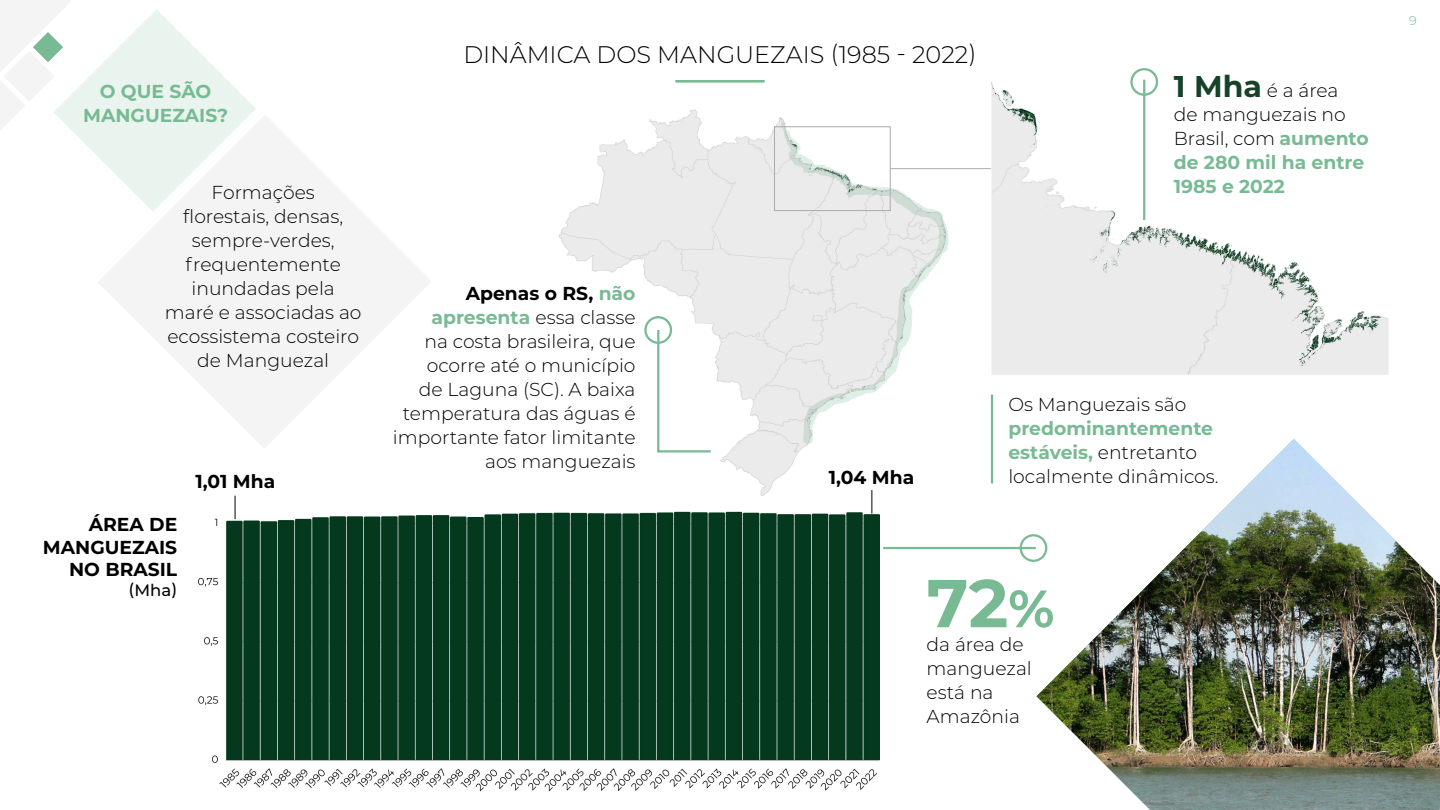
<style>
.page{position:relative;width:1440px;height:810px;background:#fff}
.page>*{position:absolute;margin:0;border:0;box-sizing:border-box;transform-origin:0 0}
.t1{font:700 67.5px "Montserrat";color:#78ba94}
.t2{font:300 24px "Montserrat";color:#000}
.t3{font:300 18.75px/24px "Montserrat";color:#000}
.t4{font:700 18.75px/24px "Montserrat";color:#78ba94}
.t5{font:700 18.75px/22.5px "Montserrat";color:#000;text-align:right}
.t6{font:500 16.5px "Montserrat";color:#000}
.t7{font:300 12.75px "Montserrat";color:#78ba94}
.s1{font-weight:700}
.s2{font-weight:700;color:#78ba94}
.s3{font-size:30px;color:#16422a}
.s4{font-weight:300;color:#000}
.s5{font-size:52.5px}
</style>
<div class="page">
<svg style="left:0;top:0;width:256px;height:156px"></svg>
<img style="left:559px;top:109px;width:249px;height:371px">
<svg style="left:779px;top:119px;width:170px;height:326px;fill:#ebebeb"></svg>
<img style="left:991px;top:68px;width:398px;height:307px">
<img style="left:198px;top:480px;width:682px;height:312px">
<div style="left:1130px;top:68px;width:28px;height:28px;border:2px solid #78ba94;border-radius:50%"></div>
<div style="left:644px;top:316px;width:28px;height:28px;border:2px solid #78ba94;border-radius:50%"></div>
<hr style="left:1143px;top:80px;width:2px;height:140px;background:#78ba94">
<hr style="left:991px;top:395px;width:2px;height:88px;background:#78ba94">
<svg style="left:656px;top:328px;width:57px;height:126px"></svg>
<div style="left:774px;top:126px;width:117px;height:85px;border:1px solid #ababab"></div>
<hr style="left:891px;top:168px;width:100px;height:1px;background:#ababab">
<svg style="left:235px;top:496px;width:1px;height:23px"></svg>
<svg style="left:871px;top:490px;width:1px;height:23px"></svg>
<hr style="left:676px;top:80px;width:88px;height:2px;background:#78ba94">
<svg style="left:98px;top:115px;width:333px;height:333px;fill:#f4f4f4"></svg>
<img style="left:1036px;top:439px;width:404px;height:371px">
<div style="left:1020px;top:534px;width:27px;height:28px;border:2px solid #78ba94;border-radius:50%"></div>
<hr style="left:883px;top:547px;width:153px;height:2px;background:#78ba94">
<p class="t4" style="left:83px;top:78px;width:146px;text-align:center">O QUE SÃO<br>MANGUEZAIS?</p>
<p class="t2" style="left:463px;top:38px;width:515px">DINÂMICA DOS MANGUEZAIS (1985 - 2022)</p>
<p class="t3" style="left:165px;top:179px;width:198px;text-align:center">Formações<br>florestais, densas, sempre-verdes, frequentemente inundadas pela maré e associadas ao ecossistema costeiro de Manguezal</p>
<p class="t3" style="left:393px;top:281px;width:244px;text-align:right"><span class="s1">Apenas o RS,</span> <span class="s2">não apresenta</span> essa classe<br>na costa brasileira, que ocorre até o município<br>de Laguna (SC). A baixa temperatura das águas é importante fator limitante aos manguezais</p>
<p class="t5" style="left:196px;top:469px;width:81px">1,01 Mha</p>
<p class="t5" style="left:829px;top:465px;width:87px">1,04 Mha</p>
<p class="t4" style="left:1174px;top:78px;width:196px"><span class="s3">1 Mha</span> <span class="s4">é a área<br>de manguezais no<br>Brasil, com</span> aumento de 280 mil ha entre<br>1985 e 2022</p>
<p class="t3" style="left:1008px;top:391px;width:179px">Os Manguezais são</p>
<p class="t3" style="left:1008px;top:415px;width:212px"><span class="s2">predominantemente estáveis,</span> entretanto localmente dinâmicos.</p>
<p class="t5" style="left:43px;top:512px;width:136px">ÁREA DE<br>MANGUEZAIS<br>NO BRASIL</p>
<p class="t6" style="left:129px;top:579px;width:50px">(Mha)</p>
<h1 class="t1" style="left:927px;top:555px;width:129px">72<span class="s5">%</span></h1>
<p class="t3" style="left:927px;top:632px;width:107px">da área de manguezal está na<br>Amazônia</p>
<p class="t7" style="left:1409px;top:12px;width:9px">9</p>
</div>
